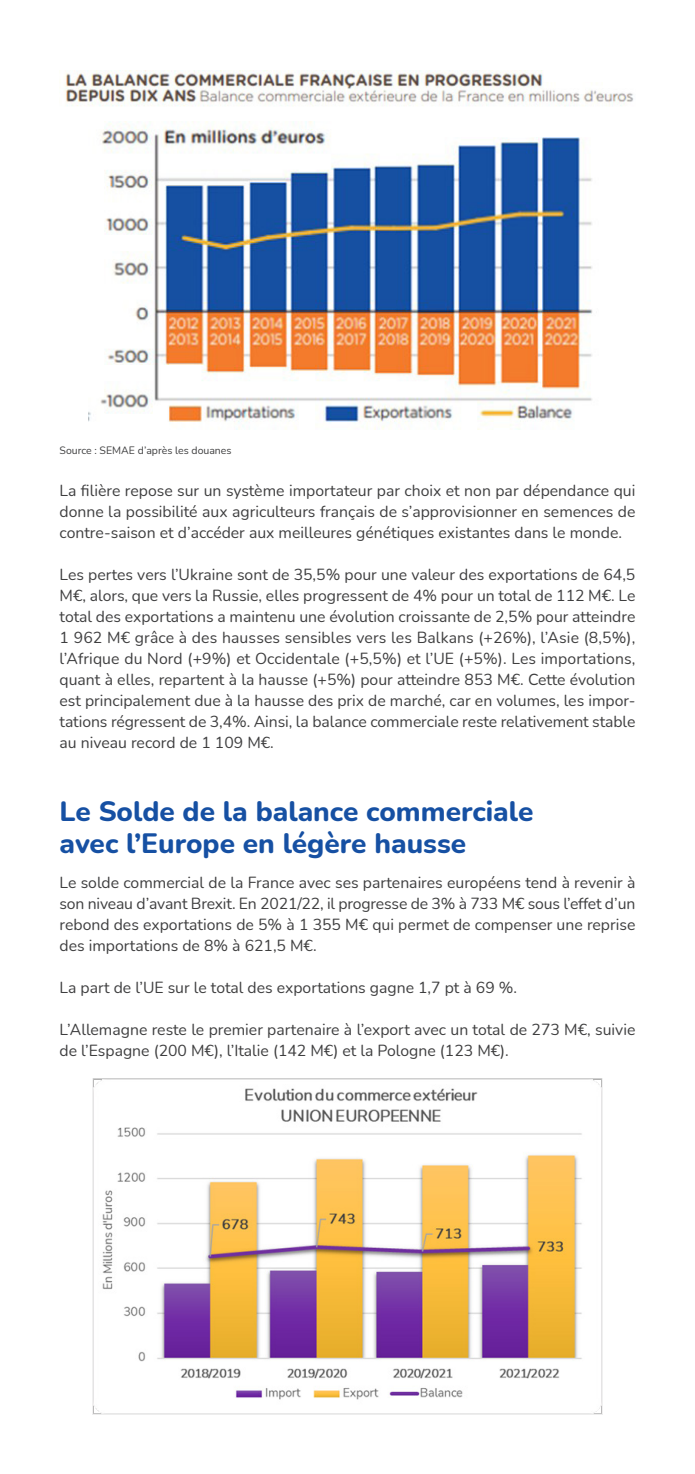
<style>
.page{position:relative;width:695px;height:1474px;background:#fff}
.page>*{position:absolute;margin:0;border:0;box-sizing:border-box;transform-origin:0 0}
.Titre2{font:800 28px/31.5px "Nunito";color:#1650a3}
.Texte{font:15.75px/21px "Nunito";color:#3e3e3f;text-align:justify}
.Texte-2{font:10.5px "Nunito";color:#3e3e3f}
</style>
<div class="page">
<img style="left:65px;top:71px;width:569px;height:35px">
<img style="left:88px;top:122px;width:505px;height:308px">
<img style="left:93px;top:1078px;width:509px;height:336px">
<p class="Texte-2" style="left:60px;top:442px;width:173px">Source : SEMAE d’après les douanes</p>
<p class="Texte" style="left:60px;top:479px;width:577px">La filière repose sur un système importateur par choix et non par dépendance qui donne la possibilité aux agriculteurs français de s’approvisionner en semences de contre-saison et d’accéder aux meilleures génétiques existantes dans le monde.</p>
<p class="Texte" style="left:60px;top:563px;width:577px">Les pertes vers l’Ukraine sont de 35,5% pour une valeur des exportations de 64,5<br>M€, alors, que vers la Russie, elles progressent de 4% pour un total de 112 M€. Le total des exportations a maintenu une évolution croissante de 2,5% pour atteindre 1 962 M€ grâce à des hausses sensibles vers les Balkans (+26%), l’Asie (8,5%), l’Afrique du Nord (+9%) et Occidentale (+5,5%) et l’UE (+5%). Les importations, quant à elles, repartent à la hausse (+5%) pour atteindre 853 M€. Cette évolution est principalement due à la hausse des prix de marché, car en volumes, les impor&shy;tations régressent de 3,4%. Ainsi, la balance commerciale reste relativement stable au niveau record de 1 109 M€.</p>
<p class="Titre2" style="left:60px;top:794px;width:475px">Le Solde de la balance commerciale avec l’Europe en légère hausse</p>
<p class="Texte" style="left:60px;top:871px;width:577px">Le solde commercial de la France avec ses partenaires européens tend à revenir à son niveau d’avant Brexit. En 2021/22, il progresse de 3% à 733 M€ sous l’effet d’un rebond des exportations de 5% à 1 355 M€ qui permet de compenser une reprise des importations de 8% à 621,5 M€.</p>
<p class="Texte" style="left:60px;top:976px;width:459px">La part de l’UE sur le total des exportations gagne 1,7 pt à 69 %.</p>
<p class="Texte" style="left:60px;top:1018px;width:577px">L’Allemagne reste le premier partenaire à l’export avec un total de 273 M€, suivie de l’Espagne (200 M€), l’Italie (142 M€) et la Pologne (123 M€).</p>
</div>
